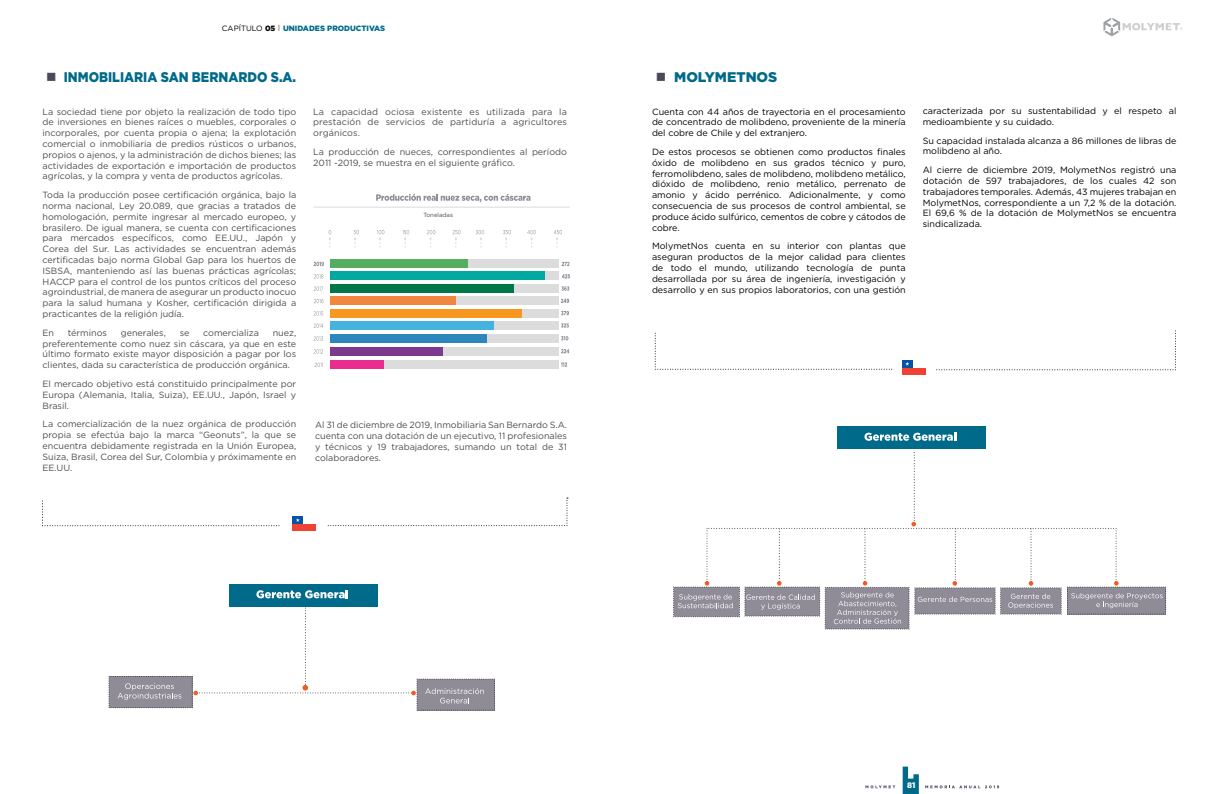
<style>
.page{position:relative;width:1219px;height:794px;background:#fff}
.page>*{position:absolute;margin:0;border:0;box-sizing:border-box;transform-origin:0 0}
.t1{font:900 14px "Gotham";color:#006a8a;scale:.9 1}
.t2{font:900 14px "Gotham";color:#006a8a}
.t3{font:9px/10.8px "Gotham";color:#4d4d4f;text-align:justify}
.t4{font:9px/10.8px "Gotham";color:#000;text-align:justify}
.t5{font:900 8px "Gotham";color:#fff}
.t6{font:900 7.7px "Gotham";color:#006a8a}
.t7{font:6px "Gotham";color:#4d4d4f}
.s1{font-weight:400;color:#000}
.s2{color:#000}
.s3{font-weight:400;font-size:12px;color:#8a8c8e}
.s4{color:#4b4a5a}
</style>
<div class="page">
<svg style="left:903px;top:766px;width:16px;height:28px"></svg>
<svg style="left:925px;top:785px;width:74px;height:3px"></svg>
<svg style="left:865px;top:785px;width:30px;height:3px"></svg>
<svg style="left:1103px;top:18px;width:80px;height:18px"></svg>
<hr style="left:313px;top:207px;width:257px;height:1px;background:#dcdcdc">
<svg style="left:376px;top:194px;width:154px;height:8px"></svg>
<div style="left:353px;top:259px;width:206px;height:9px;background:#dcdcdc"></div>
<div style="left:359px;top:272px;width:200px;height:8px;background:#dcdcdc"></div>
<div style="left:371px;top:284px;width:188px;height:9px;background:#dcdcdc"></div>
<div style="left:394px;top:296px;width:165px;height:9px;background:#dcdcdc"></div>
<div style="left:401px;top:309px;width:158px;height:8px;background:#dcdcdc"></div>
<div style="left:330px;top:309px;width:192px;height:8px;background:#f8971f"></div>
<div style="left:408px;top:321px;width:151px;height:9px;background:#dcdcdc"></div>
<div style="left:330px;top:259px;width:138px;height:9px;background:#54ae5e"></div>
<div style="left:330px;top:272px;width:215px;height:8px;background:#00a8a2"></div>
<div style="left:330px;top:321px;width:164px;height:9px;background:#45b2df"></div>
<div style="left:330px;top:296px;width:125px;height:9px;background:#f18641"></div>
<div style="left:330px;top:284px;width:184px;height:9px;background:#007748"></div>
<svg style="left:314px;top:262px;width:10px;height:4px"></svg>
<svg style="left:562px;top:262px;width:7px;height:4px"></svg>
<svg style="left:562px;top:274px;width:8px;height:4px"></svg>
<svg style="left:561px;top:286px;width:8px;height:5px"></svg>
<svg style="left:561px;top:299px;width:8px;height:4px"></svg>
<svg style="left:561px;top:311px;width:8px;height:4px"></svg>
<svg style="left:561px;top:323px;width:8px;height:5px"></svg>
<svg style="left:314px;top:274px;width:9px;height:4px"></svg>
<svg style="left:314px;top:286px;width:9px;height:5px"></svg>
<svg style="left:314px;top:299px;width:9px;height:4px"></svg>
<svg style="left:314px;top:311px;width:9px;height:4px"></svg>
<svg style="left:314px;top:323px;width:9px;height:5px"></svg>
<div style="left:408px;top:334px;width:151px;height:9px;background:#dcdcdc"></div>
<div style="left:330px;top:334px;width:156px;height:9px;background:#2d86bc"></div>
<svg style="left:561px;top:336px;width:7px;height:4px"></svg>
<svg style="left:314px;top:336px;width:9px;height:5px"></svg>
<div style="left:408px;top:347px;width:151px;height:8px;background:#dcdcdc"></div>
<div style="left:330px;top:347px;width:113px;height:8px;background:#7d398e"></div>
<svg style="left:561px;top:349px;width:8px;height:4px"></svg>
<svg style="left:314px;top:349px;width:9px;height:4px"></svg>
<div style="left:382px;top:360px;width:177px;height:9px;background:#dcdcdc"></div>
<div style="left:330px;top:360px;width:54px;height:9px;background:#e92c8e"></div>
<svg style="left:561px;top:362px;width:6px;height:5px"></svg>
<svg style="left:315px;top:363px;width:8px;height:4px"></svg>
<svg style="left:329px;top:230px;width:2px;height:17px"></svg>
<svg style="left:354px;top:230px;width:5px;height:17px"></svg>
<svg style="left:377px;top:230px;width:7px;height:17px"></svg>
<svg style="left:402px;top:230px;width:7px;height:17px"></svg>
<svg style="left:427px;top:230px;width:8px;height:17px"></svg>
<svg style="left:453px;top:230px;width:7px;height:17px"></svg>
<svg style="left:476px;top:230px;width:8px;height:17px"></svg>
<svg style="left:503px;top:230px;width:8px;height:17px"></svg>
<svg style="left:527px;top:230px;width:9px;height:17px"></svg>
<svg style="left:554px;top:230px;width:8px;height:17px"></svg>
<svg style="left:42px;top:501px;width:238px;height:25px"></svg>
<svg style="left:655px;top:333px;width:238px;height:37px"></svg>
<svg style="left:328px;top:497px;width:240px;height:29px"></svg>
<svg style="left:937px;top:331px;width:239px;height:40px"></svg>
<div style="left:902px;top:360px;width:24px;height:15px;background:#f14134"></div>
<div style="left:902px;top:360px;width:24px;height:7px;background:#fff"></div>
<svg style="left:902px;top:360px;width:10px;height:8px"></svg>
<div style="left:293px;top:516px;width:23px;height:15px;background:#f14134"></div>
<div style="left:293px;top:516px;width:23px;height:8px;background:#fff"></div>
<svg style="left:293px;top:516px;width:10px;height:8px"></svg>
<div style="left:229px;top:584px;width:149px;height:22px;background:#006a8a"></div>
<svg style="left:256px;top:590px;width:92px;height:8px"></svg>
<svg style="left:108px;top:608px;width:387px;height:103px"></svg>
<svg style="left:673px;top:452px;width:493px;height:178px"></svg>
<div style="left:837px;top:426px;width:149px;height:23px;background:#006a8a"></div>
<svg style="left:864px;top:432px;width:92px;height:9px"></svg>
<p class="t6" style="left:222px;top:23px;width:165px"><span class="s1">CAPÍTULO</span> <span class="s2">05</span> <span class="s3">ı</span> UNIDADES PRODUCTIVAS</p>
<h1 class="t1" style="left:46px;top:67px;width:279px"><span class="s4">■</span> INMOBILIARIA SAN BERNARDO S.A.</h1>
<p class="t3" style="left:43px;top:106px;width:255px">La sociedad tiene por objeto la realización de todo tipo de inversiones en bienes raíces o muebles, corporales o incorporales, por cuenta propia o ajena; la explotación comercial o inmobiliaria de predios rústicos o urbanos, propios o ajenos, y la administración de dichos bienes; las actividades de exportación e importación de productos agrícolas, y la compra y venta de productos agrícolas.</p>
<p class="t3" style="left:43px;top:189px;width:255px">Toda la producción posee certificación orgánica, bajo la norma nacional, Ley 20.089, que gracias a tratados de homologación, permite ingresar al mercado europeo, y brasilero. De igual manera, se cuenta con certificaciones para mercados específicos, como EE.UU., Japón y Corea del Sur. Las actividades se encuentran además certificadas bajo norma Global Gap para los huertos de ISBSA, manteniendo así las buenas prácticas agrícolas; HACCP para el control de los puntos críticos del proceso agroindustrial, de manera de asegurar un producto inocuo para la salud humana y Kosher, certificación dirigida a practicantes de la religión judía.</p>
<p class="t3" style="left:43px;top:327px;width:13px">En</p>
<p class="t3" style="left:68px;top:327px;width:41px">términos</p>
<p class="t3" style="left:121px;top:327px;width:47px">generales,</p>
<p class="t3" style="left:180px;top:327px;width:11px">se</p>
<p class="t3" style="left:203px;top:327px;width:57px">comercializa</p>
<p class="t3" style="left:43px;top:327px;width:255px;text-indent:230px">nuez, preferentemente como nuez sin cáscara, ya que en este último formato existe mayor disposición a pagar por los clientes, dada su característica de producción orgánica.</p>
<p class="t3" style="left:43px;top:378px;width:255px">El mercado objetivo está constituido principalmente por Europa (Alemania, Italia, Suiza), EE.UU., Japón, Israel y Brasil.</p>
<p class="t3" style="left:43px;top:418px;width:255px">La comercialización de la nuez orgánica de producción propia se efectúa bajo la marca “Geonuts”, la que se encuentra debidamente registrada en la Unión Europea, Suiza, Brasil, Corea del Sur, Colombia y próximamente en EE.UU.</p>
<p class="t3" style="left:313px;top:106px;width:255px">La capacidad ociosa existente es utilizada para la prestación de servicios de partiduría a agricultores orgánicos.</p>
<p class="t3" style="left:313px;top:146px;width:255px">La producción de nueces, correspondientes al período<br>2011 -2019, se muestra en el siguiente gráfico.</p>
<p class="t7" style="left:423px;top:211px;width:31px">Toneladas</p>
<p class="t3" style="left:315px;top:419px;width:254px">Al 31 de diciembre de 2019, Inmobiliaria San Bernardo S.A. cuenta con una dotación de un ejecutivo, 11 profesionales y técnicos y 19 trabajadores, sumando un total de 31 colaboradores.</p>
<h1 class="t2" style="left:656px;top:67px;width:123px"><span class="s4">■</span> MOLYMETNOS</h1>
<p class="t4" style="left:652px;top:106px;width:255px">Cuenta con 44 años de trayectoria en el procesamiento de concentrado de molibdeno, proveniente de la minería del cobre de Chile y del extranjero.</p>
<p class="t4" style="left:652px;top:146px;width:255px">De estos procesos se obtienen como productos finales óxido de molibdeno en sus grados técnico y puro, ferromolibdeno, sales de molibdeno, molibdeno metálico, dióxido de molibdeno, renio metálico, perrenato de amonio y ácido perrénico. Adicionalmente, y como consecuencia de sus procesos de control ambiental, se produce ácido sulfúrico, cementos de cobre y cátodos de cobre.</p>
<p class="t4" style="left:652px;top:240px;width:255px">MolymetNos cuenta en su interior con plantas que aseguran productos de la mejor calidad para clientes de todo el mundo, utilizando tecnología de punta desarrollada por su área de ingeniería, investigación y desarrollo y en sus propios laboratorios, con una gestión</p>
<p class="t4" style="left:923px;top:105px;width:255px">caracterizada por su sustentabilidad y el respeto al medioambiente y su cuidado.</p>
<p class="t4" style="left:923px;top:135px;width:255px">Su capacidad instalada alcanza a 86 millones de libras de molibdeno al año.</p>
<p class="t4" style="left:923px;top:164px;width:255px">Al cierre de diciembre 2019, MolymetNos registró una dotación de 597 trabajadores, de los cuales 42 son trabajadores temporales. Además, 43 mujeres trabajan en MolymetNos, correspondiente a un 7,2 % de la dotación.<br>El 69,6 % de la dotación de MolymetNos se encuentra sindicalizada.</p>
<p class="t5" style="left:907px;top:779px;width:10px">81</p>
</div>
